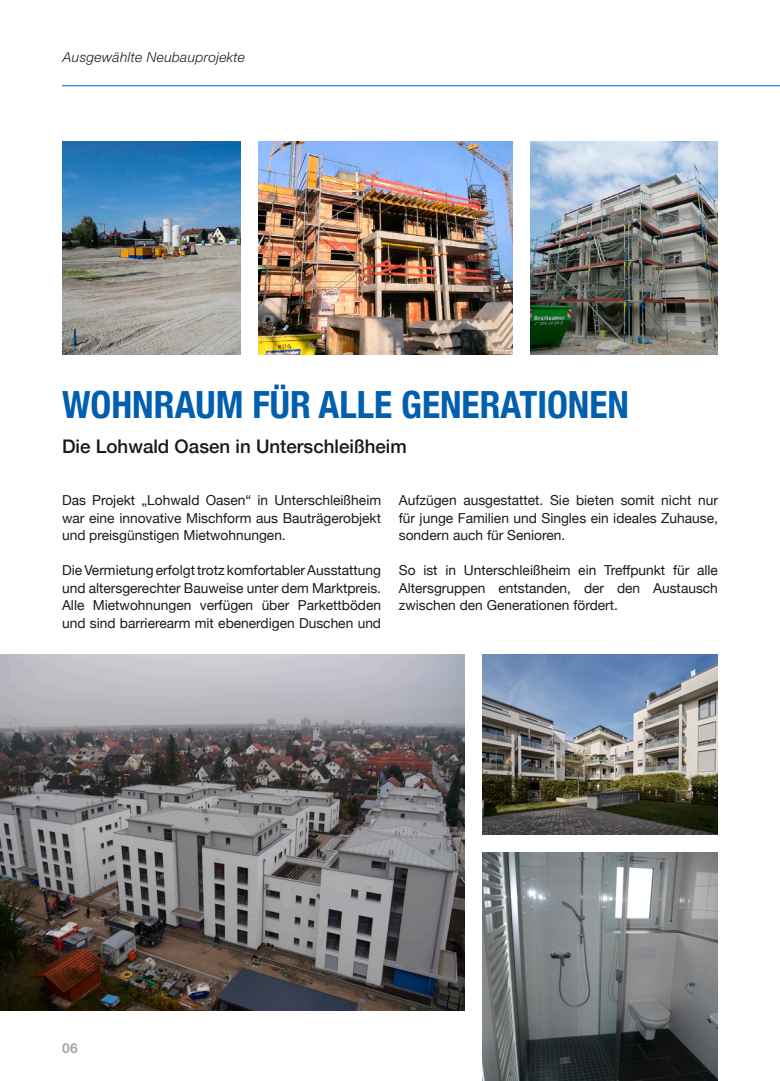
<style>
.page{position:relative;width:780px;height:1081px;background:#fff}
.page>*{position:absolute;margin:0;border:0;box-sizing:border-box;transform-origin:0 0}
.COPY{font:700 condensed 37.5px "Helvetica Neue";color:#005fae}
.COPY-2{font:500 18.75px "Helvetica Neue";color:#191a19}
.COPY-3{font:13.75px/17.5px "Helvetica Neue";color:#191a19;text-align:justify}
.t1{font:italic 300 13.75px "Helvetica Neue LT Std";letter-spacing:.025em;color:#191a19}
.t2{font:700 13.75px "Helvetica Neue LT Std";color:#a8a8a8}
</style>
<div class="page">
<img style="left:62px;top:142px;width:179px;height:213px">
<img style="left:258px;top:142px;width:254px;height:213px">
<img style="left:530px;top:142px;width:188px;height:213px">
<img style="left:0;top:654px;width:464px;height:356px">
<img style="left:482px;top:654px;width:236px;height:180px">
<img style="left:482px;top:852px;width:236px;height:229px">
<hr style="left:62px;top:86px;width:718px;height:1px;background:#005fae">
<p class="t1" style="left:63px;top:49px;width:184px">Ausgewählte Neubauprojekte</p>
<p class="COPY" style="left:62px;top:373px;width:568px">WOHNRAUM FÜR ALLE GENERATIONEN</p>
<p class="COPY-2" style="left:62px;top:431px;width:346px">Die Lohwald Oasen in Unterschleißheim</p>
<p class="COPY-3" style="left:62px;top:492px;width:320px">Das Projekt „Lohwald Oasen“ in Unterschleißheim war eine innovative Mischform aus Bauträgerobjekt und preisgünstigen Mietwohnungen.</p>
<p class="COPY-3" style="left:62px;top:562px;width:320px">Die Vermietung erfolgt trotz komfortabler Ausstattung und altersgerechter Bauweise unter dem Marktpreis.<br>Alle Mietwohnungen verfügen über Parkettböden und sind barrierearm mit ebenerdigen Duschen und</p>
<p class="COPY-3" style="left:399px;top:492px;width:320px">Aufzügen ausgestattet. Sie bieten somit nicht nur für junge Familien und Singles ein ideales Zuhause, sondern auch für Senioren.</p>
<p class="COPY-3" style="left:399px;top:562px;width:320px">So ist in Unterschleißheim ein Treffpunkt für alle Altersgruppen entstanden, der den Austausch zwischen den Generationen fördert.</p>
<p class="t2" style="left:62px;top:1039px;width:17px">06</p>
</div>
